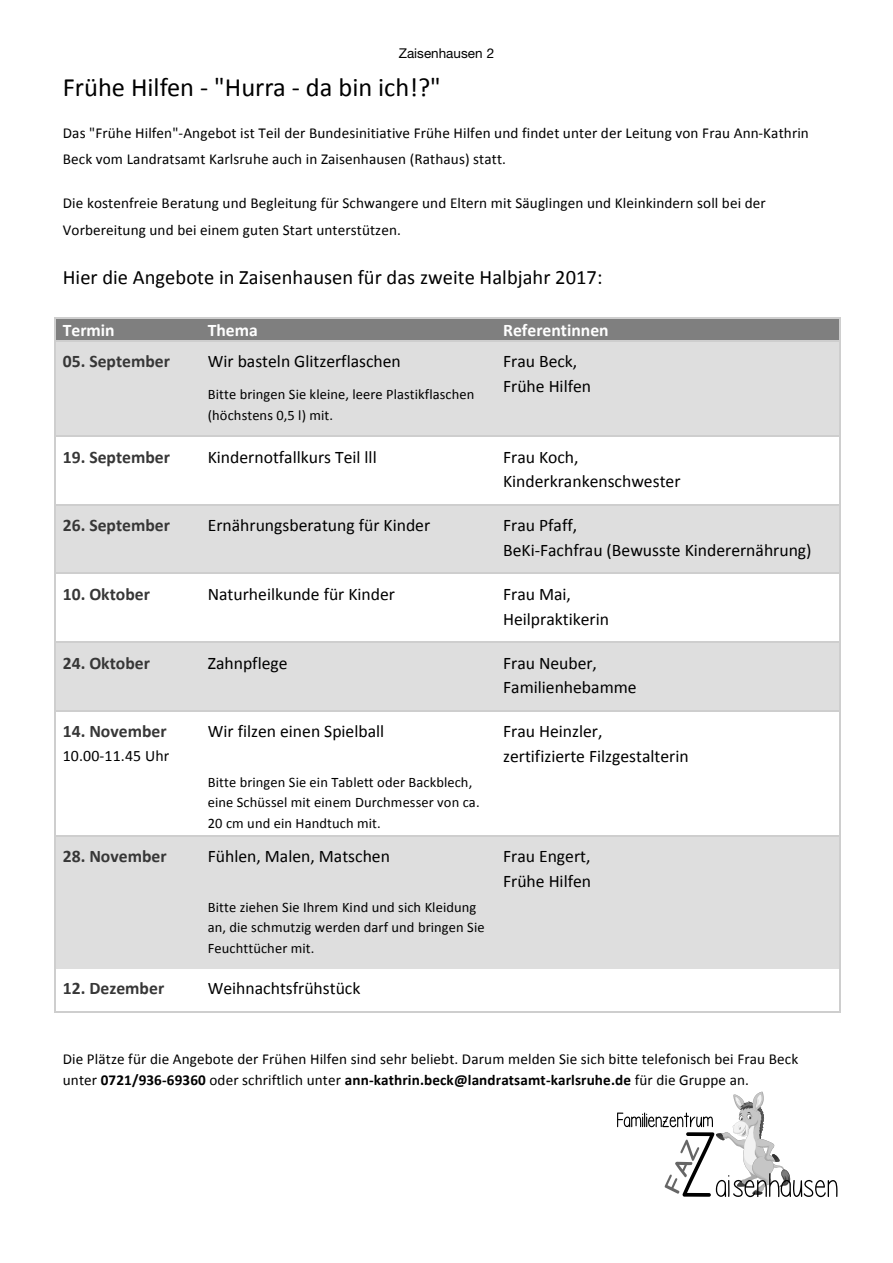
<style>
.page{position:relative;width:893px;height:1263px;background:#fff}
.page>*{position:absolute;margin:0;border:0;box-sizing:border-box;transform-origin:0 0}
.t1{font:26.4px "Calibri";color:#000}
.t2{font:20.4px "Calibri";letter-spacing:.005em;color:#000}
.t3{font:17.7px/24.8px "Calibri";color:#000}
.t4{font:700 17.7px "Calibri";color:#373737}
.t5{font:700 17.7px "Calibri";color:#fff}
.t6{font:15.9px "Calibri";letter-spacing:.01em;color:#000}
.t7{font:15.15px/26.1px "Calibri";letter-spacing:.01em;color:#000}
.t8{font:14.4px/20.7px "Calibri";letter-spacing:.01em;color:#000}
.t9{font:13.5px "Helvetica Neue LT Std";color:#000}
.s1{font-weight:700}
</style>
<div class="page">
<div style="left:56px;top:319px;width:144px;height:21px;background:#7f7f7f"></div>
<div style="left:200px;top:319px;width:295px;height:21px;background:#7f7f7f"></div>
<div style="left:495px;top:319px;width:344px;height:21px;background:#7f7f7f"></div>
<hr style="left:55px;top:317px;width:145px;height:1px;background:#cecece">
<hr style="left:201px;top:317px;width:294px;height:1px;background:#cecece">
<hr style="left:497px;top:317px;width:342px;height:1px;background:#cecece">
<hr style="left:839px;top:318px;width:2px;height:22px;background:#cecece">
<div style="left:56px;top:342px;width:144px;height:93px;background:#dedede"></div>
<div style="left:200px;top:342px;width:295px;height:93px;background:#dedede"></div>
<div style="left:495px;top:342px;width:344px;height:93px;background:#dedede"></div>
<svg style="left:54px;top:317px;width:1px;height:25px"></svg>
<hr style="left:55px;top:340px;width:145px;height:2px;background:#cecece">
<hr style="left:201px;top:340px;width:294px;height:2px;background:#cecece">
<hr style="left:497px;top:340px;width:342px;height:2px;background:#cecece">
<hr style="left:54px;top:342px;width:1px;height:93px;background:#cecece">
<hr style="left:839px;top:342px;width:2px;height:93px;background:#cecece">
<hr style="left:55px;top:435px;width:145px;height:2px;background:#cecece">
<hr style="left:201px;top:435px;width:294px;height:2px;background:#cecece">
<hr style="left:497px;top:435px;width:342px;height:2px;background:#cecece">
<hr style="left:54px;top:437px;width:1px;height:67px;background:#cecece">
<hr style="left:839px;top:437px;width:2px;height:67px;background:#cecece">
<div style="left:56px;top:506px;width:144px;height:67px;background:#dedede"></div>
<div style="left:200px;top:506px;width:295px;height:67px;background:#dedede"></div>
<div style="left:495px;top:506px;width:344px;height:67px;background:#dedede"></div>
<hr style="left:55px;top:504px;width:145px;height:2px;background:#cecece">
<hr style="left:201px;top:504px;width:294px;height:2px;background:#cecece">
<hr style="left:497px;top:504px;width:342px;height:2px;background:#cecece">
<hr style="left:54px;top:506px;width:1px;height:67px;background:#cecece">
<hr style="left:839px;top:506px;width:2px;height:67px;background:#cecece">
<hr style="left:55px;top:573px;width:145px;height:1px;background:#cecece">
<hr style="left:201px;top:573px;width:294px;height:1px;background:#cecece">
<hr style="left:497px;top:573px;width:342px;height:1px;background:#cecece">
<hr style="left:54px;top:574px;width:1px;height:67px;background:#cecece">
<hr style="left:839px;top:574px;width:2px;height:67px;background:#cecece">
<div style="left:56px;top:643px;width:144px;height:67px;background:#dedede"></div>
<div style="left:200px;top:643px;width:295px;height:67px;background:#dedede"></div>
<div style="left:495px;top:643px;width:344px;height:67px;background:#dedede"></div>
<hr style="left:55px;top:641px;width:145px;height:2px;background:#cecece">
<hr style="left:201px;top:641px;width:294px;height:2px;background:#cecece">
<hr style="left:497px;top:641px;width:342px;height:2px;background:#cecece">
<hr style="left:54px;top:643px;width:1px;height:67px;background:#cecece">
<hr style="left:839px;top:643px;width:2px;height:67px;background:#cecece">
<hr style="left:55px;top:710px;width:145px;height:1px;background:#cecece">
<hr style="left:201px;top:710px;width:294px;height:1px;background:#cecece">
<hr style="left:497px;top:710px;width:342px;height:1px;background:#cecece">
<hr style="left:54px;top:711px;width:1px;height:124px;background:#cecece">
<hr style="left:839px;top:711px;width:2px;height:124px;background:#cecece">
<div style="left:56px;top:837px;width:144px;height:131px;background:#dedede"></div>
<div style="left:200px;top:837px;width:295px;height:131px;background:#dedede"></div>
<div style="left:495px;top:837px;width:344px;height:131px;background:#dedede"></div>
<hr style="left:55px;top:835px;width:145px;height:1px;background:#cecece">
<hr style="left:201px;top:835px;width:294px;height:1px;background:#cecece">
<hr style="left:497px;top:835px;width:342px;height:1px;background:#cecece">
<hr style="left:54px;top:836px;width:1px;height:132px;background:#cecece">
<hr style="left:839px;top:836px;width:2px;height:132px;background:#cecece">
<hr style="left:54px;top:968px;width:1px;height:43px;background:#cecece">
<hr style="left:55px;top:1011px;width:145px;height:2px;background:#cecece">
<hr style="left:200px;top:1011px;width:295px;height:2px;background:#cecece">
<hr style="left:496px;top:1011px;width:343px;height:2px;background:#cecece">
<hr style="left:839px;top:968px;width:2px;height:43px;background:#cecece">
<svg style="left:617px;top:1091px;width:220px;height:106px"></svg>
<p class="t9" style="left:399px;top:45px;width:97px">Zaisenhausen 2</p>
<h1 class="t1" style="left:63px;top:71px;width:380px">Frühe Hilfen --‐ "Hurra --‐ da bin ich!?"</h1>
<p class="t7" style="left:63px;top:120px;width:748px">Das "Frühe Hilfen"--‐Angebot ist Teil der Bundesinitiative Frühe Hilfen und findet unter der Leitung von Frau Ann--‐Kathrin<br>Beck vom Landratsamt Karlsruhe auch in Zaisenhausen (Rathaus) statt.</p>
<p class="t7" style="left:63px;top:190px;width:704px">Die kostenfreie Beratung und Begleitung für Schwangere und Eltern mit Säuglingen und Kleinkindern soll bei der<br>Vorbereitung und bei einem guten Start unterstützen.</p>
<h2 class="t2" style="left:63px;top:264px;width:541px">Hier die Angebote in Zaisenhausen für das zweite Halbjahr 2017:</h2>
<p class="t5" style="left:63px;top:318px;width:54px">Termin</p>
<p class="t5" style="left:208px;top:318px;width:52px">Thema</p>
<p class="t5" style="left:503px;top:318px;width:107px">Referentinnen</p>
<p class="t4" style="left:63px;top:350px;width:109px">05. September</p>
<p class="t3" style="left:208px;top:349px;width:195px">Wir basteln Glitzerflaschen</p>
<p class="t8" style="left:208px;top:384px;width:268px">Bitte bringen Sie kleine, leere Plastikflaschen (höchstens 0,5 l) mit.</p>
<p class="t3" style="left:503px;top:349px;width:90px">Frau Beck,<br>Frühe Hilfen</p>
<p class="t4" style="left:63px;top:445px;width:109px">19. September</p>
<p class="t3" style="left:208px;top:444px;width:170px">Kindernotfallkurs Teil lll</p>
<p class="t3" style="left:503px;top:444px;width:179px">Frau Koch,<br>Kinderkrankenschwester</p>
<p class="t4" style="left:63px;top:514px;width:109px">26. September</p>
<p class="t3" style="left:208px;top:513px;width:224px">Ernährungsberatung für Kinder</p>
<p class="t3" style="left:503px;top:513px;width:310px">Frau Pfaff,<br>BeKi--‐Fachfrau (Bewusste Kinderernährung)</p>
<p class="t4" style="left:63px;top:583px;width:89px">10. Oktober</p>
<p class="t3" style="left:208px;top:582px;width:189px">Naturheilkunde für Kinder</p>
<p class="t3" style="left:503px;top:581px;width:107px">Frau Mai,<br>Heilpraktikerin</p>
<p class="t4" style="left:63px;top:651px;width:89px">24. Oktober</p>
<p class="t3" style="left:208px;top:650px;width:81px">Zahnpflege</p>
<p class="t3" style="left:503px;top:650px;width:135px">Frau Neuber,<br>Familienhebamme</p>
<p class="t4" style="left:63px;top:720px;width:105px">14. November</p>
<p class="t6" style="left:63px;top:745px;width:108px">10.00--‐11.45 Uhr</p>
<p class="t3" style="left:208px;top:719px;width:178px">Wir filzen einen Spielball</p>
<p class="t8" style="left:208px;top:772px;width:273px">Bitte bringen Sie ein Tablett oder Backblech, eine Schüssel mit einem Durchmesser von ca.<br>20 cm und ein Handtuch mit.</p>
<p class="t3" style="left:503px;top:719px;width:187px">Frau Heinzler, zertifizierte Filzgestalterin</p>
<p class="t4" style="left:63px;top:845px;width:105px">28. November</p>
<p class="t3" style="left:208px;top:844px;width:184px">Fühlen, Malen, Matschen</p>
<p class="t8" style="left:208px;top:897px;width:278px">Bitte ziehen Sie Ihrem Kind und sich Kleidung an, die schmutzig werden darf und bringen Sie<br>Feuchttücher mit.</p>
<p class="t4" style="left:63px;top:977px;width:103px">12. Dezember</p>
<p class="t3" style="left:208px;top:976px;width:154px">Weihnachtsfrühstück</p>
<p class="t3" style="left:503px;top:844px;width:90px">Frau Engert,<br>Frühe Hilfen</p>
<p class="t7" style="left:63px;top:1048px;width:737px;line-height:21.6px">Die Plätze für die Angebote der Frühen Hilfen sind sehr beliebt. Darum melden Sie sich bitte telefonisch bei Frau Beck unter <span class="s1">0721/936--‐69360</span> oder schriftlich unter <span class="s1">ann--‐kathrin.beck@landratsamt--‐karlsruhe.de</span> für die Gruppe an.</p>
</div>
